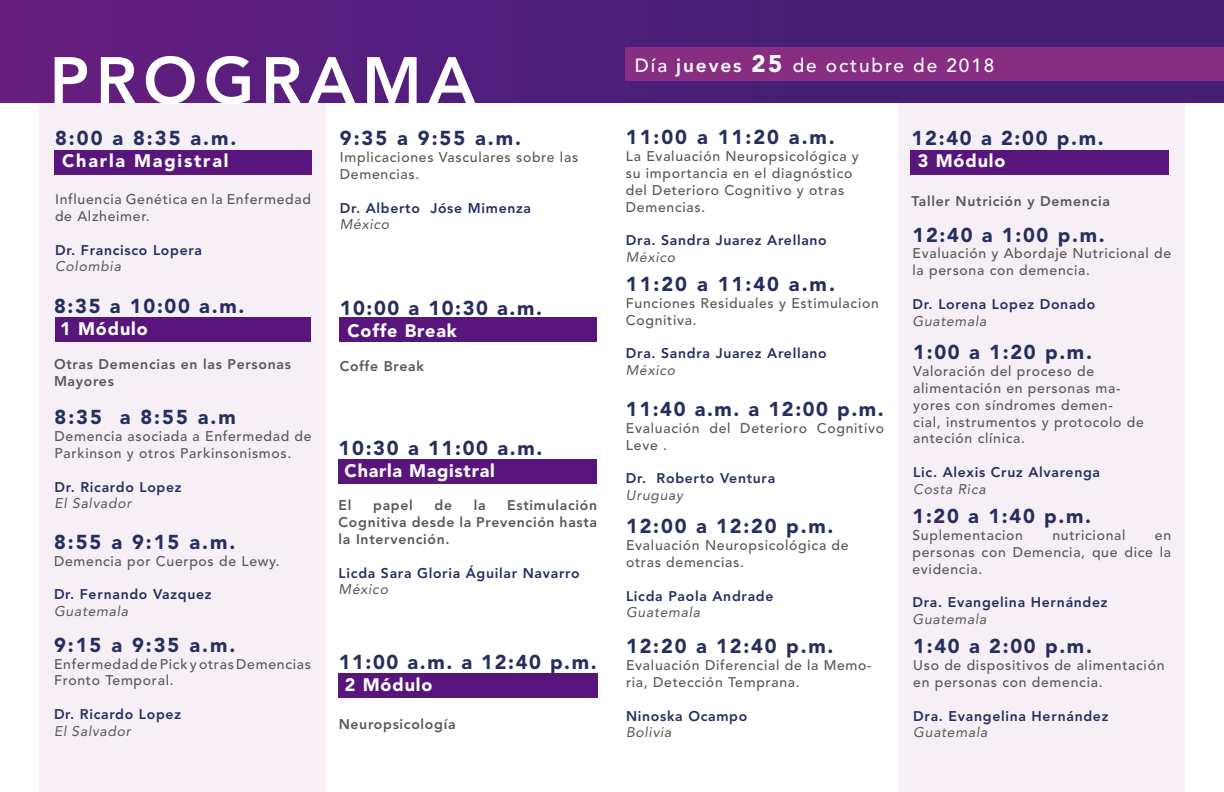
<style>
.page{position:relative;width:1224px;height:792px;background:#fff}
.page>*{position:absolute;margin:0;border:0;box-sizing:border-box;transform-origin:0 0}
.t1{font:800 65px "Avenir LT Std";letter-spacing:.1em;color:#fff}
.t2{font:900 20px "Avenir LT Std";letter-spacing:.085em;color:#262e5e}
.t3{font:500 19px "Avenir LT Std";letter-spacing:.1em;color:#fff}
.t4{font:900 18px "Avenir LT Std";letter-spacing:.05em;color:#fff}
.t5{font:900 18px "Avenir LT Std";letter-spacing:.1em;color:#fff}
.t6{font:500 14px/16.8px "Avenir LT Std";letter-spacing:.05em;color:#575756}
.t7{font:800 14px "Avenir LT Std";letter-spacing:.05em;color:#262e5e}
.t8{font:800 14px/16.8px "Avenir LT Std";letter-spacing:.05em;color:#575756}
.t9{font:italic 14px "Avenir LT Std";letter-spacing:.05em;color:#575756}
.s1{font-weight:800}
.s2{font-weight:900;font-size:24px}
</style>
<div class="page">
<div style="left:39px;top:103px;width:287px;height:689px;background:#f6f0f6"></div>
<div style="left:898px;top:103px;width:286px;height:689px;background:#f6f0f6"></div>
<div style="left:0;top:0;width:1224px;height:103px;background:linear-gradient(to right,#621e81,#3e1f72)"></div>
<div style="left:54px;top:150px;width:257px;height:25px;background:#58167d"></div>
<div style="left:55px;top:317px;width:256px;height:25px;background:#58167d"></div>
<div style="left:339px;top:460px;width:258px;height:24px;background:#58167d"></div>
<div style="left:339px;top:673px;width:259px;height:25px;background:#58167d"></div>
<div style="left:340px;top:317px;width:257px;height:25px;background:#58167d"></div>
<div style="left:626px;top:47px;width:598px;height:34px;background:#872e82"></div>
<div style="left:910px;top:150px;width:259px;height:25px;background:#58167d"></div>
<h1 class="t1" style="left:50px;top:42px;width:427px">PROGRAMA</h1>
<h3 class="t3" style="left:635px;top:55px;width:361px">Día <span class="s1">jueves</span> <span class="s2">25</span> de octubre de 2018</h3>
<h2 class="t2" style="left:912px;top:126px;width:194px">12:40 a 2:00 p.m.</h2>
<p class="t4" style="left:918px;top:150px;width:89px">3 Módulo</p>
<p class="t8" style="left:912px;top:193px;width:200px">Taller Nutrición y Demencia</p>
<h2 class="t2" style="left:912px;top:223px;width:194px">12:40 a 1:00 p.m.</h2>
<p class="t6" style="left:912px;top:245px;width:260px">Evaluación y Abordaje Nutricional de la persona con demencia.</p>
<p class="t7" style="left:912px;top:296px;width:184px">Dr. Lorena Lopez Donado</p>
<p class="t9" style="left:912px;top:313px;width:76px">Guatemala</p>
<h2 class="t2" style="left:913px;top:340px;width:180px">1:00 a 1:20 p.m.</h2>
<p class="t6" style="left:913px;top:363px;width:232px">Valoración del proceso de alimentación en personas ma&shy;yores con síndromes demen-<br>cial, instrumentos y protocolo de anteción clínica.</p>
<p class="t7" style="left:913px;top:464px;width:188px">Lic. Alexis Cruz Alvarenga</p>
<p class="t9" style="left:913px;top:481px;width:74px">Costa Rica</p>
<h2 class="t2" style="left:912px;top:504px;width:180px">1:20 a 1:40 p.m.</h2>
<p class="t6" style="left:912px;top:527px;width:112px">Suplementacion</p>
<p class="t6" style="left:1052px;top:527px;width:75px">nutricional</p>
<h2 class="t2" style="left:626px;top:125px;width:211px">11:00 a 11:20 a.m.</h2>
<p class="t6" style="left:626px;top:148px;width:235px">La Evaluación Neuropsicológica y su importancia en el diagnóstico del Deterioro Cognitivo y otras<br>Demencias.</p>
<p class="t7" style="left:626px;top:232px;width:202px">Dra. Sandra Juarez Arellano</p>
<p class="t9" style="left:626px;top:249px;width:51px">México</p>
<h2 class="t2" style="left:626px;top:272px;width:211px">11:20 a 11:40 a.m.</h2>
<p class="t6" style="left:626px;top:295px;width:255px">Funciones Residuales y Estimulacion<br>Cognitiva.</p>
<p class="t7" style="left:626px;top:345px;width:202px">Dra. Sandra Juarez Arellano</p>
<p class="t9" style="left:626px;top:362px;width:51px">México</p>
<h2 class="t2" style="left:626px;top:397px;width:259px">11:40 a.m. a 12:00 p.m.</h2>
<p class="t6" style="left:626px;top:420px;width:260px">Evaluación del Deterioro Cognitivo<br>Leve .</p>
<p class="t7" style="left:626px;top:470px;width:151px">Dr. Roberto Ventura</p>
<p class="t9" style="left:626px;top:487px;width:59px">Uruguay</p>
<h2 class="t2" style="left:626px;top:514px;width:209px">12:00 a 12:20 p.m.</h2>
<p class="t6" style="left:626px;top:537px;width:224px">Evaluación Neuropsicológica de otras demencias.</p>
<p class="t7" style="left:626px;top:588px;width:149px">Licda Paola Andrade</p>
<p class="t9" style="left:626px;top:604px;width:76px">Guatemala</p>
<h2 class="t2" style="left:340px;top:126px;width:183px">9:35 a 9:55 a.m.</h2>
<p class="t6" style="left:340px;top:149px;width:240px">Implicaciones Vasculares sobre las<br>Demencias.</p>
<p class="t7" style="left:340px;top:199px;width:193px">Dr. Alberto Jóse Mimenza</p>
<p class="t9" style="left:340px;top:216px;width:51px">México</p>
<h2 class="t2" style="left:55px;top:126px;width:183px">8:00 a 8:35 a.m.</h2>
<p class="t5" style="left:62px;top:150px;width:168px">Charla Magistral</p>
<p class="t6" style="left:55px;top:191px;width:257px">Influencia Genética en la Enfermedad de Alzheimer.</p>
<p class="t7" style="left:55px;top:241px;width:149px">Dr. Francisco Lopera</p>
<p class="t9" style="left:55px;top:258px;width:67px">Colombia</p>
<h2 class="t2" style="left:54px;top:294px;width:192px">8:35 a 10:00 a.m.</h2>
<p class="t4" style="left:60px;top:318px;width:89px">1 Módulo</p>
<p class="t8" style="left:54px;top:356px;width:238px">Otras Demencias en las Personas<br>Mayores</p>
<h2 class="t2" style="left:55px;top:405px;width:183px">8:35 a 8:55 a.m</h2>
<p class="t6" style="left:55px;top:428px;width:259px">Demencia asociada a Enfermedad de<br>Parkinson y otros Parkinsonismos.</p>
<p class="t7" style="left:55px;top:478px;width:129px">Dr. Ricardo Lopez</p>
<p class="t9" style="left:55px;top:495px;width:78px">El Salvador</p>
<h2 class="t2" style="left:54px;top:530px;width:183px">8:55 a 9:15 a.m.</h2>
<p class="t6" style="left:54px;top:553px;width:227px">Demencia por Cuerpos de Lewy.</p>
<p class="t7" style="left:54px;top:586px;width:159px">Dr. Fernando Vazquez</p>
<p class="t9" style="left:54px;top:603px;width:76px">Guatemala</p>
<h2 class="t2" style="left:54px;top:633px;width:183px">9:15 a 9:35 a.m.</h2>
<p class="t6" style="left:54px;top:656px;width:259px">Enfermedad de Pick y otras Demencias<br>Fronto Temporal.</p>
<p class="t7" style="left:54px;top:706px;width:129px">Dr. Ricardo Lopez</p>
<p class="t9" style="left:54px;top:723px;width:78px">El Salvador</p>
<h2 class="t2" style="left:340px;top:296px;width:204px">10:00 a 10:30 a.m.</h2>
<p class="t4" style="left:347px;top:320px;width:111px">Coffe Break</p>
<p class="t8" style="left:340px;top:357px;width:86px">Coffe Break</p>
<h2 class="t2" style="left:339px;top:436px;width:205px">10:30 a 11:00 a.m.</h2>
<p class="t4" style="left:345px;top:460px;width:152px">Charla Magistral</p>
<p class="t8" style="left:339px;top:497px;width:14px">El</p>
<p class="t8" style="left:373px;top:497px;width:41px">papel</p>
<p class="t8" style="left:434px;top:497px;width:19px">de</p>
<p class="t8" style="left:474px;top:497px;width:13px">la</p>
<p class="t8" style="left:339px;top:497px;width:260px;text-align:justify;text-indent:169px">Estimulación Cognitiva desde la Prevención hasta la Intervención.</p>
<p class="t7" style="left:339px;top:565px;width:242px">Licda Sara Gloria Águilar Navarro</p>
<p class="t9" style="left:339px;top:581px;width:51px">México</p>
<p class="t6" style="left:912px;top:527px;width:260px;text-align:justify;text-indent:242px">en personas con Demencia, que dice la evidencia.</p>
<p class="t7" style="left:912px;top:594px;width:197px">Dra. Evangelina Hernández</p>
<p class="t9" style="left:912px;top:611px;width:76px">Guatemala</p>
<h2 class="t2" style="left:913px;top:634px;width:180px">1:40 a 2:00 p.m.</h2>
<p class="t6" style="left:913px;top:657px;width:253px">Uso de dispositivos de alimentación en personas con demencia.</p>
<p class="t7" style="left:913px;top:707px;width:197px">Dra. Evangelina Hernández</p>
<p class="t9" style="left:913px;top:724px;width:76px">Guatemala</p>
<h2 class="t2" style="left:626px;top:634px;width:209px">12:20 a 12:40 p.m.</h2>
<p class="t6" style="left:626px;top:657px;width:247px">Evaluación Diferencial de la Memo&shy;ria, Detección Temprana.</p>
<p class="t7" style="left:626px;top:707px;width:123px">Ninoska Ocampo</p>
<p class="t9" style="left:626px;top:724px;width:47px">Bolivia</p>
<h2 class="t2" style="left:339px;top:649px;width:260px">11:00 a.m. a 12:40 p.m.</h2>
<p class="t4" style="left:345px;top:673px;width:89px">2 Módulo</p>
<p class="t8" style="left:339px;top:716px;width:118px">Neuropsicología</p>
</div>
